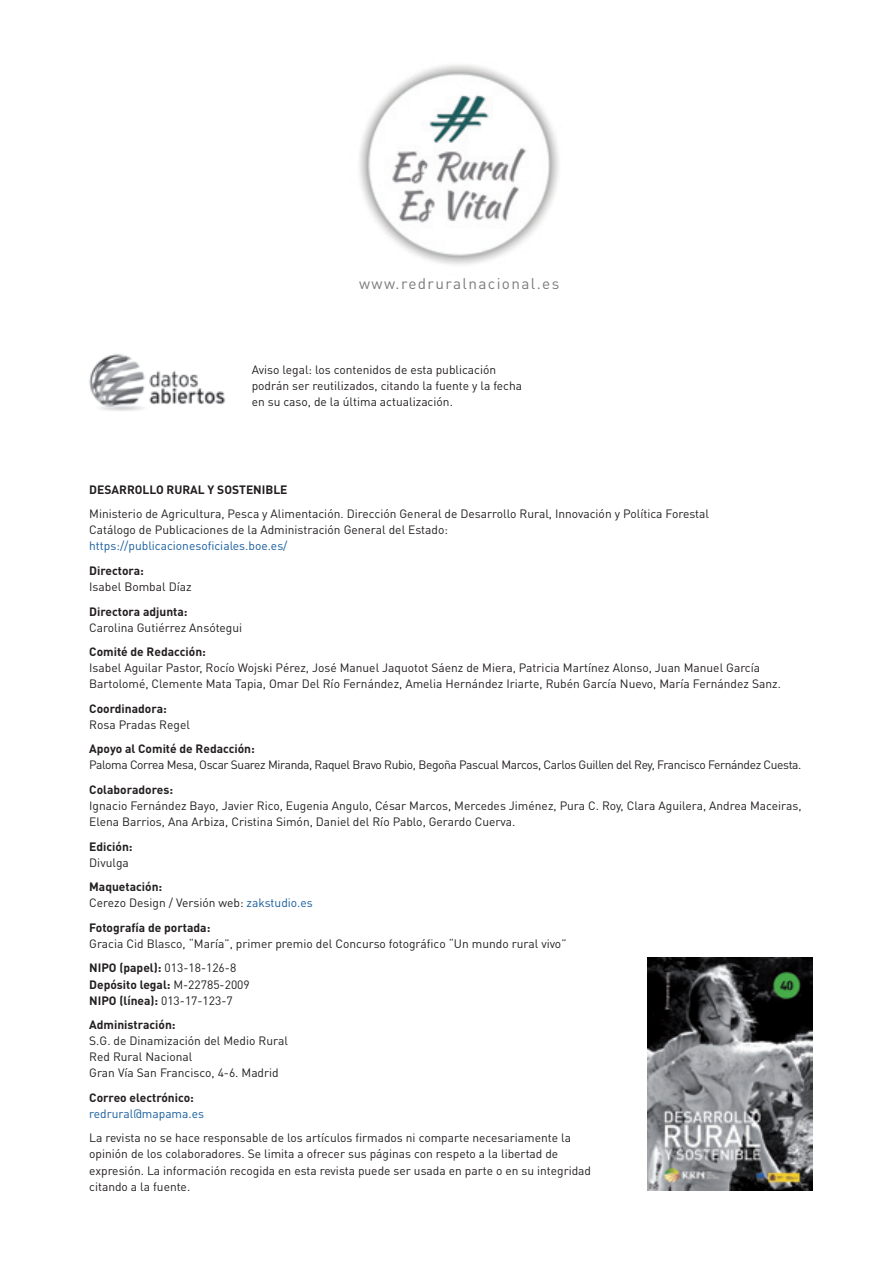
<style>
.page{position:relative;width:893px;height:1263px;background:#fff}
.page>*{position:absolute;margin:0;border:0;box-sizing:border-box;transform-origin:0 0}
.t1{font:15.3px "DIN Pro";letter-spacing:.09em;color:#7c7a7d}
.t2{font:12px/16px "DIN Pro";color:#231f20}
.t3{font:700 12px/16px "DIN Pro";color:#231f20}
.t4{font:12px "DIN Pro";letter-spacing:-.03em;color:#231f20}
.t5{font:12px "DIN Pro";color:#175d9e}
.s1{font-weight:700}
.s2{color:#175d9e}
.s3{font-weight:400}
</style>
<div class="page">
<hr style="left:892px;top:0;width:1px;height:1263px;background:#48ac48">
<img style="left:89px;top:354px;width:137px;height:57px">
<img style="left:359px;top:64px;width:200px;height:201px">
<img style="left:647px;top:957px;width:165px;height:234px">
<p class="t1" style="left:359px;top:273px;width:202px">www.redruralnacional.es</p>
<p class="t2" style="left:252px;top:361px;width:272px">Aviso legal: los contenidos de esta publicación podrán ser reutilizados, citando la fuente y la fecha en su caso, de la última actualización.</p>
<p class="t3" style="left:89px;top:481px;width:200px">DESARROLLO RURAL Y SOSTENIBLE</p>
<p class="t2" style="left:89px;top:505px;width:621px">Ministerio de Agricultura, Pesca y Alimentación. Dirección General de Desarrollo Rural, Innovación y Política Forestal<br>Catálogo de Publicaciones de la Administración General del Estado:</p>
<p class="t5" style="left:89px;top:538px;width:200px">https://publicacionesoficiales.boe.es/</p>
<p class="t3" style="left:89px;top:562px;width:56px">Directora:</p>
<p class="t2" style="left:89px;top:578px;width:104px">Isabel Bombal Díaz</p>
<p class="t3" style="left:89px;top:603px;width:100px">Directora adjunta:</p>
<p class="t2" style="left:89px;top:619px;width:155px">Carolina Gutiérrez Ansótegui</p>
<p class="t3" style="left:89px;top:643px;width:118px">Comité de Redacción:</p>
<p class="t2" style="left:89px;top:659px;width:693px">Isabel Aguilar Pastor, Rocío Wojski Pérez, José Manuel Jaquotot Sáenz de Miera, Patricia Martínez Alonso, Juan Manuel García<br>Bartolomé, Clemente Mata Tapia, Omar Del Río Fernández, Amelia Hernández Iriarte, Rubén García Nuevo, María Fernández Sanz.</p>
<p class="t3" style="left:89px;top:700px;width:79px">Coordinadora:</p>
<p class="t2" style="left:89px;top:716px;width:102px">Rosa Pradas Regel</p>
<p class="t3" style="left:89px;top:740px;width:167px">Apoyo al Comité de Redacción:</p>
<p class="t4" style="left:89px;top:757px;width:714px">Paloma Correa Mesa, Oscar Suarez Miranda, Raquel Bravo Rubio, Begoña Pascual Marcos, Carlos Guillen del Rey, Francisco Fernández Cuesta.</p>
<p class="t3" style="left:89px;top:781px;width:85px">Colaboradores:</p>
<p class="t2" style="left:89px;top:797px;width:714px">Ignacio Fernández Bayo, Javier Rico, Eugenia Angulo, César Marcos, Mercedes Jiménez, Pura C. Roy, Clara Aguilera, Andrea Maceiras,<br>Elena Barrios, Ana Arbiza, Cristina Simón, Daniel del Río Pablo, Gerardo Cuerva.</p>
<p class="t3" style="left:89px;top:838px;width:45px">Edición:</p>
<p class="t2" style="left:89px;top:854px;width:41px">Divulga</p>
<p class="t2" style="left:89px;top:878px;width:225px"><span class="s1">Maquetación:<br></span>Cerezo Design / Versión web: <span class="s2">zakstudio.es</span></p>
<p class="t3" style="left:89px;top:919px;width:123px">Fotografía de portada:</p>
<p class="t2" style="left:89px;top:931px;width:479px;line-height:24.6px">Gracia Cid Blasco, “María”, primer premio del Concurso fotográfico “Un mundo rural vivo”<br><span class="s1">NIPO (papel):</span> 013-18-126-8</p>
<p class="t3" style="left:89px;top:976px;width:162px">Depósito legal: <span class="s3">M-22785-2009<br></span>NIPO (línea): <span class="s3">013-17-123-7</span></p>
<p class="t3" style="left:89px;top:1016px;width:88px">Administración:</p>
<p class="t2" style="left:89px;top:1032px;width:200px">S.G. de Dinamización del Medio Rural<br>Red Rural Nacional<br>Gran Vía San Francisco, 4-6. Madrid</p>
<p class="t3" style="left:89px;top:1089px;width:106px">Correo electrónico:</p>
<p class="t5" style="left:89px;top:1105px;width:116px">redrural@mapama.es</p>
<p class="t2" style="left:89px;top:1129px;width:503px">La revista no se hace responsable de los artículos firmados ni comparte necesariamente la opinión de los colaboradores. Se limita a ofrecer sus páginas con respeto a la libertad de expresión. La información recogida en esta revista puede ser usada en parte o en su integridad citando a la fuente.</p>
</div>
